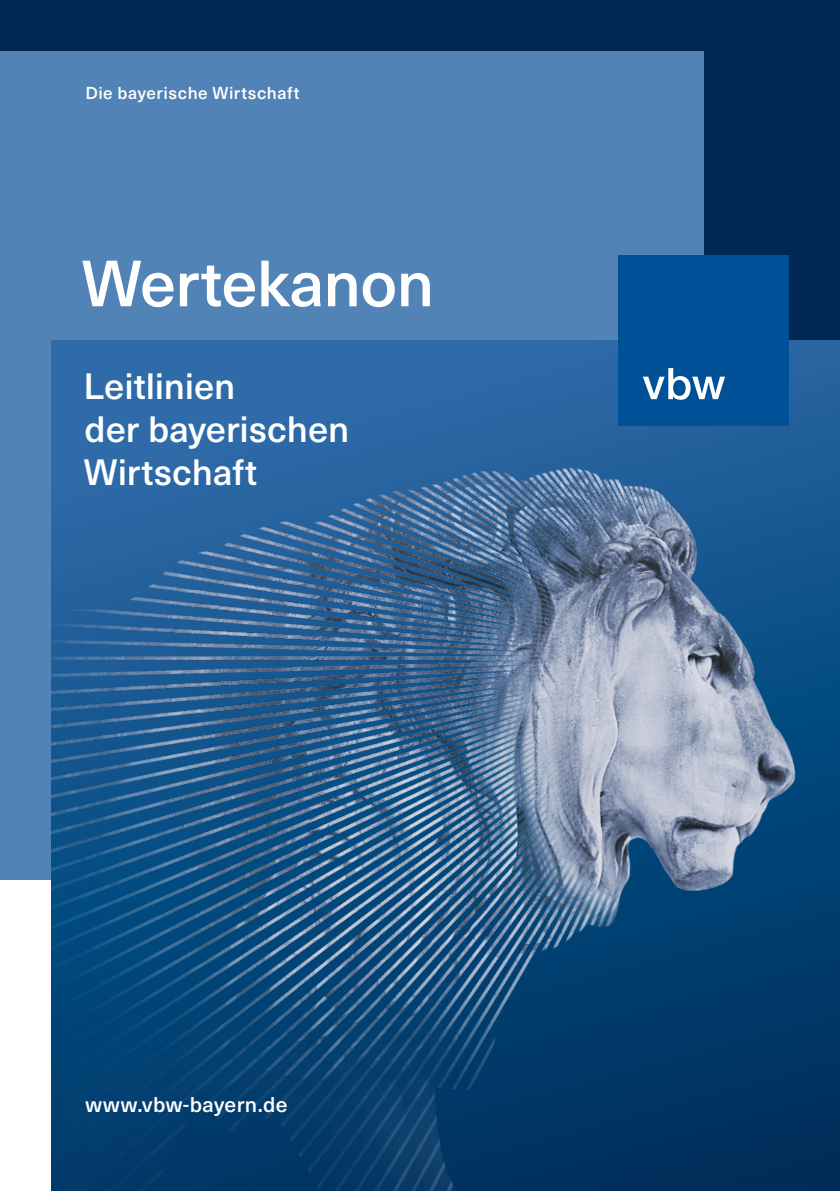
<style>
.page{position:relative;width:840px;height:1191px;background:#fff}
.page>*{position:absolute;margin:0;border:0;box-sizing:border-box;transform-origin:0 0}
.t1{font:500 64px "Neue Haas Unica Pro";letter-spacing:-.01em;color:#fff}
.t2{font:500 36px/43px "Neue Haas Unica Pro";color:#fff}
.t3{font:500 21px "Neue Haas Unica Pro";letter-spacing:.015em;color:#fff}
.t4{font:500 17px "Neue Haas Unica Pro";letter-spacing:.035em;color:#fff}
</style>
<div class="page">
<div style="left:0;top:0;width:839px;height:340px;background:#002853"></div>
<div style="left:0;top:51px;width:703px;height:828px;background:#5283b7"></div>
<div style="left:51px;top:340px;width:788px;height:851px;background:#2e6ba8"></div>
<img style="left:51px;top:425px;width:788px;height:766px">
<div style="left:618px;top:255px;width:170px;height:170px;background:#005197"></div>
<svg style="left:643px;top:368px;width:81px;height:32px"></svg>
<p class="t4" style="left:85px;top:83px;width:215px">Die bayerische Wirtschaft</p>
<h1 class="t1" style="left:82px;top:245px;width:354px">Wertekanon</h1>
<p class="t2" style="left:84px;top:365px;width:267px">Leitlinien<br>der bayerischen<br>Wirtschaft</p>
<p class="t3" style="left:85px;top:1091px;width:203px">www.vbw-bayern.de</p>
</div>
